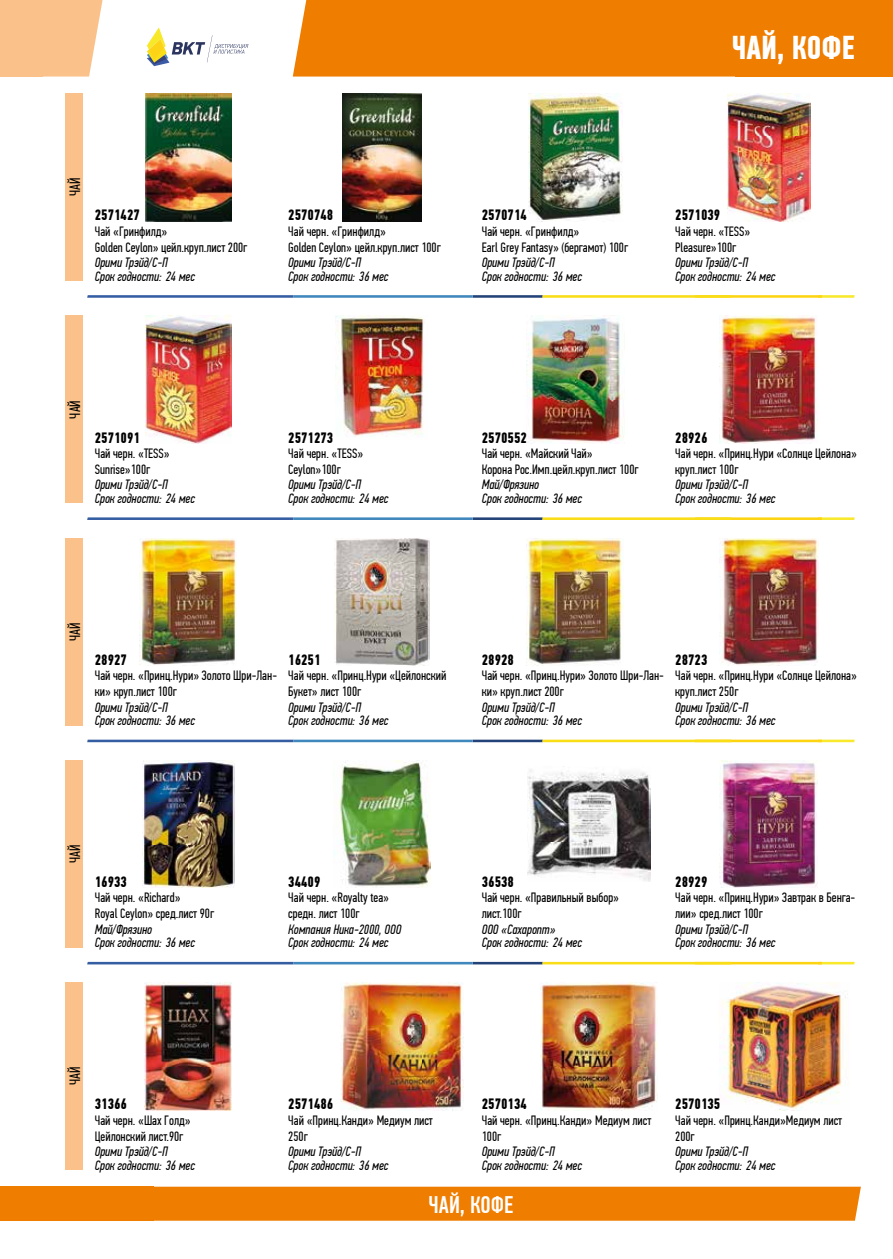
<style>
.page{position:relative;width:893px;height:1259px;background:#fff}
.page>*{position:absolute;margin:0;border:0;box-sizing:border-box;transform-origin:0 0}
.t1{font:700 33px "PF Din Text Comp Pro";color:#fff}
.t2{font:500 24px "PF Din Text Comp Pro";color:#fff}
.t3{font:700 15px "PF Din Text Comp Pro";color:#000}
.t4{font:15px "PF Din Text Comp Pro";color:#000}
.t5{font:13.5px/16.2px "PF Din Text Comp Pro";color:#000}
.t6{font:italic 13.5px "PF Din Text Comp Pro";color:#000}
</style>
<div class="page">
<svg style="left:147px;top:27px;width:101px;height:39px"></svg>
<div style="left:736px;top:0;width:157px;height:77px;background:#ef7d00"></div>
<div style="left:293px;top:0;width:443px;height:77px;background:#ef7d00"></div>
<div style="left:153px;top:1186px;width:708px;height:34px;background:#ef7d00"></div>
<div style="left:0;top:0;width:43px;height:77px;background:#fac28a"></div>
<svg style="left:43px;top:0;width:60px;height:77px;background:#fac998"></svg>
<div style="left:0;top:1186px;width:153px;height:34px;background:#ef7d00"></div>
<img style="left:145px;top:94px;width:87px;height:127px">
<img style="left:342px;top:94px;width:79px;height:127px">
<img style="left:528px;top:94px;width:94px;height:126px">
<img style="left:727px;top:94px;width:83px;height:127px">
<img style="left:145px;top:316px;width:87px;height:127px">
<img style="left:336px;top:316px;width:88px;height:121px">
<img style="left:526px;top:318px;width:98px;height:125px">
<img style="left:720px;top:316px;width:98px;height:127px">
<img style="left:140px;top:538px;width:97px;height:127px">
<img style="left:334px;top:538px;width:95px;height:127px">
<img style="left:527px;top:538px;width:97px;height:127px">
<img style="left:719px;top:538px;width:99px;height:127px">
<img style="left:142px;top:760px;width:92px;height:128px">
<img style="left:333px;top:760px;width:97px;height:127px">
<img style="left:527px;top:769px;width:123px;height:112px">
<img style="left:720px;top:760px;width:98px;height:128px">
<img style="left:145px;top:982px;width:87px;height:128px">
<img style="left:341px;top:982px;width:122px;height:128px">
<img style="left:540px;top:982px;width:117px;height:128px">
<img style="left:719px;top:982px;width:127px;height:128px">
<hr style="left:473px;top:295px;width:70px;height:3px;background:#234277">
<hr style="left:293px;top:295px;width:180px;height:3px;background:#4087bd">
<svg style="left:87px;top:295px;width:207px;height:3px"></svg>
<svg style="left:822px;top:295px;width:33px;height:3px"></svg>
<hr style="left:695px;top:295px;width:127px;height:3px;background:#fdd411">
<hr style="left:542px;top:295px;width:189px;height:3px;background:#f9dd16">
<hr style="left:473px;top:517px;width:70px;height:3px;background:#234277">
<hr style="left:293px;top:517px;width:180px;height:3px;background:#4087bd">
<svg style="left:87px;top:517px;width:207px;height:3px"></svg>
<svg style="left:822px;top:517px;width:33px;height:3px"></svg>
<hr style="left:695px;top:517px;width:127px;height:3px;background:#fdd411">
<hr style="left:542px;top:517px;width:189px;height:3px;background:#f9dd16">
<hr style="left:473px;top:739px;width:70px;height:3px;background:#234277">
<hr style="left:293px;top:739px;width:180px;height:3px;background:#4087bd">
<svg style="left:87px;top:739px;width:207px;height:3px"></svg>
<svg style="left:822px;top:739px;width:33px;height:3px"></svg>
<hr style="left:695px;top:739px;width:127px;height:3px;background:#fdd411">
<hr style="left:542px;top:739px;width:189px;height:3px;background:#f9dd16">
<hr style="left:473px;top:962px;width:70px;height:2px;background:#234277">
<hr style="left:293px;top:962px;width:180px;height:2px;background:#4087bd">
<svg style="left:87px;top:962px;width:207px;height:2px"></svg>
<svg style="left:822px;top:962px;width:33px;height:2px"></svg>
<hr style="left:695px;top:962px;width:127px;height:2px;background:#fdd411">
<hr style="left:542px;top:962px;width:189px;height:2px;background:#f9dd16">
<div style="left:66px;top:94px;width:17px;height:187px;background:#fac28a"></div>
<div style="left:66px;top:316px;width:17px;height:187px;background:#fac28a"></div>
<div style="left:66px;top:538px;width:17px;height:187px;background:#fac28a"></div>
<div style="left:66px;top:760px;width:17px;height:187px;background:#fac28a"></div>
<div style="left:66px;top:982px;width:17px;height:187px;background:#fac28a"></div>
<p class="t4" style="left:66px;top:196px;width:20px;rotate:-90deg">ЧАЙ</p>
<p class="t3" style="left:95px;top:206px;width:47px">2571427</p>
<p class="t5" style="left:95px;top:223px;width:154px">Чай «Гринфилд»<br>Golden Ceylon» цейл.круп.лист 200г</p>
<p class="t6" style="left:95px;top:255px;width:74px">Орими Трэйд/С-П</p>
<p class="t6" style="left:95px;top:268px;width:102px">Срок годности: 24 мес</p>
<p class="t3" style="left:288px;top:206px;width:47px">2570748</p>
<p class="t5" style="left:288px;top:223px;width:154px">Чай черн. «Гринфилд»<br>Golden Ceylon» цейл.круп.лист 100г</p>
<p class="t6" style="left:288px;top:255px;width:74px">Орими Трэйд/С-П</p>
<p class="t6" style="left:288px;top:268px;width:102px">Срок годности: 36 мес</p>
<p class="t3" style="left:482px;top:206px;width:47px">2570714</p>
<p class="t5" style="left:482px;top:223px;width:148px">Чай черн. «Гринфилд»<br>Earl Grey Fantasy» (бергамот) 100г</p>
<p class="t6" style="left:482px;top:255px;width:74px">Орими Трэйд/С-П</p>
<p class="t6" style="left:482px;top:268px;width:102px">Срок годности: 36 мес</p>
<h1 class="t1" style="left:732px;top:28px;width:124px">ЧАЙ, КОФЕ</h1>
<p class="t3" style="left:675px;top:206px;width:47px">2571039</p>
<p class="t5" style="left:675px;top:223px;width:76px">Чай черн. «TESS»<br>Pleasure»100г</p>
<p class="t6" style="left:675px;top:255px;width:74px">Орими Трэйд/С-П</p>
<p class="t6" style="left:675px;top:268px;width:102px">Срок годности: 24 мес</p>
<p class="t4" style="left:66px;top:419px;width:20px;rotate:-90deg">ЧАЙ</p>
<p class="t3" style="left:95px;top:428px;width:47px">2571091</p>
<p class="t5" style="left:95px;top:445px;width:76px">Чай черн. «TESS»<br>Sunrise»100г</p>
<p class="t6" style="left:95px;top:477px;width:74px">Орими Трэйд/С-П</p>
<p class="t6" style="left:95px;top:490px;width:102px">Срок годности: 24 мес</p>
<p class="t3" style="left:288px;top:428px;width:47px">2571273</p>
<p class="t3" style="left:482px;top:428px;width:47px">2570552</p>
<p class="t3" style="left:675px;top:428px;width:34px">28926</p>
<p class="t5" style="left:288px;top:445px;width:76px">Чай черн. «TESS»<br>Ceylon»100г</p>
<p class="t5" style="left:482px;top:445px;width:159px">Чай черн. «Майский Чай»<br>Корона Рос.Имп.цейл.круп.лист 100г</p>
<p class="t5" style="left:675px;top:445px;width:183px">Чай черн. «Принц.Нури «Солнце Цейлона» круп.лист 100г</p>
<p class="t6" style="left:288px;top:477px;width:74px">Орими Трэйд/С-П</p>
<p class="t6" style="left:288px;top:490px;width:102px">Срок годности: 24 мес</p>
<p class="t6" style="left:482px;top:477px;width:59px">Май/Фрязино</p>
<p class="t6" style="left:482px;top:490px;width:102px">Срок годности: 36 мес</p>
<p class="t6" style="left:675px;top:477px;width:74px">Орими Трэйд/С-П</p>
<p class="t6" style="left:675px;top:490px;width:102px">Срок годности: 36 мес</p>
<p class="t4" style="left:66px;top:641px;width:20px;rotate:-90deg">ЧАЙ</p>
<p class="t3" style="left:95px;top:650px;width:34px">28927</p>
<p class="t3" style="left:288px;top:650px;width:34px">16251</p>
<p class="t5" style="left:95px;top:667px;width:184px">Чай черн. «Принц.Нури» Золото Шри-Лан&shy;ки» круп.лист 100г</p>
<p class="t5" style="left:288px;top:667px;width:160px">Чай черн. «Принц.Нури «Цейлонский<br>Букет» лист 100г</p>
<p class="t6" style="left:95px;top:699px;width:74px">Орими Трэйд/С-П</p>
<p class="t6" style="left:95px;top:713px;width:102px">Срок годности: 36 мес</p>
<p class="t6" style="left:288px;top:699px;width:74px">Орими Трэйд/С-П</p>
<p class="t6" style="left:288px;top:713px;width:102px">Срок годности: 36 мес</p>
<p class="t3" style="left:482px;top:650px;width:34px">28928</p>
<p class="t3" style="left:675px;top:650px;width:34px">28723</p>
<p class="t5" style="left:482px;top:667px;width:184px">Чай черн. «Принц.Нури» Золото Шри-Лан&shy;ки» круп.лист 200г</p>
<p class="t5" style="left:675px;top:667px;width:183px">Чай черн. «Принц.Нури «Солнце Цейлона» круп.лист 250г</p>
<p class="t6" style="left:482px;top:699px;width:74px">Орими Трэйд/С-П</p>
<p class="t6" style="left:482px;top:713px;width:102px">Срок годности: 36 мес</p>
<p class="t6" style="left:675px;top:699px;width:74px">Орими Трэйд/С-П</p>
<p class="t6" style="left:675px;top:713px;width:102px">Срок годности: 36 мес</p>
<p class="t4" style="left:66px;top:863px;width:20px;rotate:-90deg">ЧАЙ</p>
<p class="t3" style="left:95px;top:873px;width:34px">16933</p>
<p class="t5" style="left:95px;top:889px;width:121px">Чай черн. «Richard»<br>Royal Ceylon» сред.лист 90г</p>
<p class="t6" style="left:95px;top:921px;width:59px">Май/Фрязино</p>
<p class="t6" style="left:95px;top:935px;width:102px">Срок годности: 36 мес</p>
<p class="t4" style="left:66px;top:1085px;width:20px;rotate:-90deg">ЧАЙ</p>
<p class="t3" style="left:95px;top:1095px;width:34px">31366</p>
<p class="t5" style="left:95px;top:1112px;width:97px">Чай черн. «Шах Голд»<br>Цейлонский лист.90г</p>
<p class="t6" style="left:95px;top:1143px;width:74px">Орими Трэйд/С-П</p>
<p class="t6" style="left:95px;top:1157px;width:102px">Срок годности: 36 мес</p>
<p class="t3" style="left:288px;top:873px;width:34px">34409</p>
<p class="t3" style="left:482px;top:873px;width:34px">36538</p>
<p class="t3" style="left:675px;top:873px;width:34px">28929</p>
<p class="t5" style="left:288px;top:889px;width:102px">Чай черн. «Royalty tea» средн. лист 100г</p>
<p class="t5" style="left:482px;top:889px;width:139px">Чай черн. «Правильный выбор» лист.100г</p>
<p class="t5" style="left:675px;top:889px;width:181px">Чай черн. «Принц.Нури» Завтрак в Бенга&shy;лии» сред.лист 100г</p>
<p class="t6" style="left:288px;top:921px;width:115px">Компания Ника-2000, ООО</p>
<p class="t6" style="left:288px;top:935px;width:102px">Срок годности: 24 мес</p>
<p class="t6" style="left:482px;top:921px;width:75px">ООО «Сахаропт»</p>
<p class="t6" style="left:482px;top:935px;width:102px">Срок годности: 24 мес</p>
<p class="t6" style="left:675px;top:921px;width:74px">Орими Трэйд/С-П</p>
<p class="t6" style="left:675px;top:935px;width:102px">Срок годности: 36 мес</p>
<p class="t3" style="left:288px;top:1095px;width:47px">2571486</p>
<p class="t3" style="left:482px;top:1095px;width:47px">2570134</p>
<p class="t3" style="left:675px;top:1095px;width:47px">2570135</p>
<p class="t5" style="left:288px;top:1112px;width:146px">Чай «Принц.Канди» Медиум лист<br>250г</p>
<p class="t5" style="left:482px;top:1112px;width:171px">Чай черн. «Принц.Канди» Медиум лист<br>100г</p>
<p class="t5" style="left:675px;top:1112px;width:168px">Чай черн. «Принц.Канди»Медиум лист<br>200г</p>
<p class="t6" style="left:288px;top:1143px;width:74px">Орими Трэйд/С-П</p>
<p class="t6" style="left:288px;top:1157px;width:102px">Срок годности: 36 мес</p>
<p class="t6" style="left:482px;top:1143px;width:74px">Орими Трэйд/С-П</p>
<p class="t6" style="left:482px;top:1157px;width:102px">Срок годности: 24 мес</p>
<p class="t6" style="left:675px;top:1143px;width:74px">Орими Трэйд/С-П</p>
<p class="t6" style="left:675px;top:1157px;width:102px">Срок годности: 24 мес</p>
<h2 class="t2" style="left:429px;top:1190px;width:86px">ЧАЙ, КОФЕ</h2>
</div>
